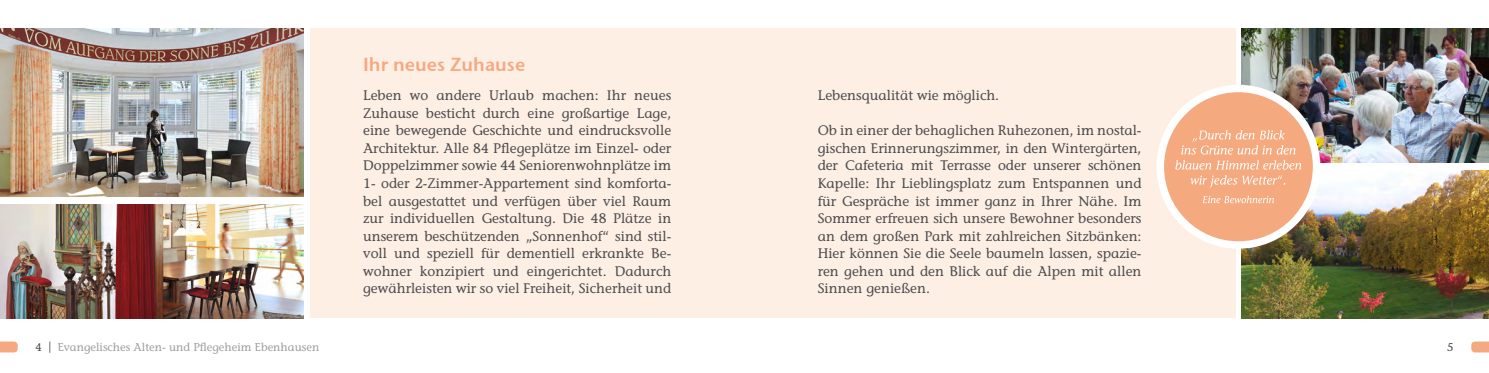
<style>
.page{position:relative;width:1489px;height:373px;background:#fff}
.page>*{position:absolute;margin:0;border:0;box-sizing:border-box;transform-origin:0 0}
.t1{font:18.75px "Stone Sans Sem ITCTT Semi";color:#f5a97f}
.t2{font:13.75px/17.5px "Stone Informal";color:#4b4b4d;text-align:justify}
.t3{font:11.25px "Stone Informal";color:#9c9e9f}
.t4{font:11.25px "Stone Informal";color:#4b4b4d}
.s1{color:#4b4b4d}
</style>
<div class="page">
<svg style="left:1471px;top:341px;width:17px;height:11px"></svg>
<svg style="left:0;top:341px;width:18px;height:11px"></svg>
<div style="left:310px;top:29px;width:925px;height:288px;background:#feefe5"></div>
<img style="left:1241px;top:170px;width:247px;height:147px">
<img style="left:1241px;top:29px;width:247px;height:133px">
<img style="left:0;top:29px;width:303px;height:167px">
<div style="left:1156px;top:85px;width:164px;height:163px;background:#fff;border-radius:50%"></div>
<div style="left:1163px;top:92px;width:149px;height:149px;background:#f5a97f;border-radius:50%"></div>
<svg style="left:1203px;top:195px;width:70px;height:8px"></svg>
<svg style="left:1190px;top:175px;width:95px;height:12px"></svg>
<svg style="left:1175px;top:160px;width:126px;height:9px"></svg>
<svg style="left:1181px;top:130px;width:114px;height:24px"></svg>
<img style="left:0;top:204px;width:303px;height:113px">
<h1 class="t1" style="left:363px;top:49px;width:164px">I hr neues Zuhause</h1>
<p class="t2" style="left:363px;top:87px;width:310px">Leben wo andere Urlaub machen: Ihr neues Zuhause besticht durch eine großartige Lage, eine bewegende Geschichte und eindrucksvolle Architektur. Alle 84 Pflegeplätze im Einzel- oder Doppelzimmer sowie 44 Seniorenwohnplätze im 1- oder 2-Zimmer-Appartement sind komforta&shy;bel ausgestattet und verfügen über viel Raum zur individuellen Gestaltung. Die 48 Plätze in unserem beschützenden „Sonnenhof“ sind stil&shy;voll und speziell für dementiell erkrankte Be&shy;wohner konzipiert und eingerichtet. Dadurch gewährleisten wir so viel Freiheit, Sicherheit und</p>
<p class="t2" style="left:817px;top:87px;width:183px">Lebensqualität wie möglich.</p>
<p class="t2" style="left:817px;top:122px;width:325px">Ob in einer der behaglichen Ruhezonen, im nostal&shy;gischen Erinnerungszimmer, in den Wintergärten, der Cafeteria mit Terrasse oder unserer schönen Kapelle: Ihr Lieblingsplatz zum Entspannen und für Gespräche ist immer ganz in Ihrer Nähe. Im Sommer erfreuen sich unsere Bewohner besonders an dem großen Park mit zahlreichen Sitzbänken:<br>Hier können Sie die Seele baumeln lassen, spazie&shy;ren gehen und den Blick auf die Alpen mit allen Sinnen genießen.</p>
<p class="t3" style="left:35px;top:340px;width:285px"><span class="s1">4 |</span> Evangelisches Alten- und Pflegeheim Ebenhausen</p>
<p class="t4" style="left:1446px;top:340px;width:8px">5</p>
</div>
